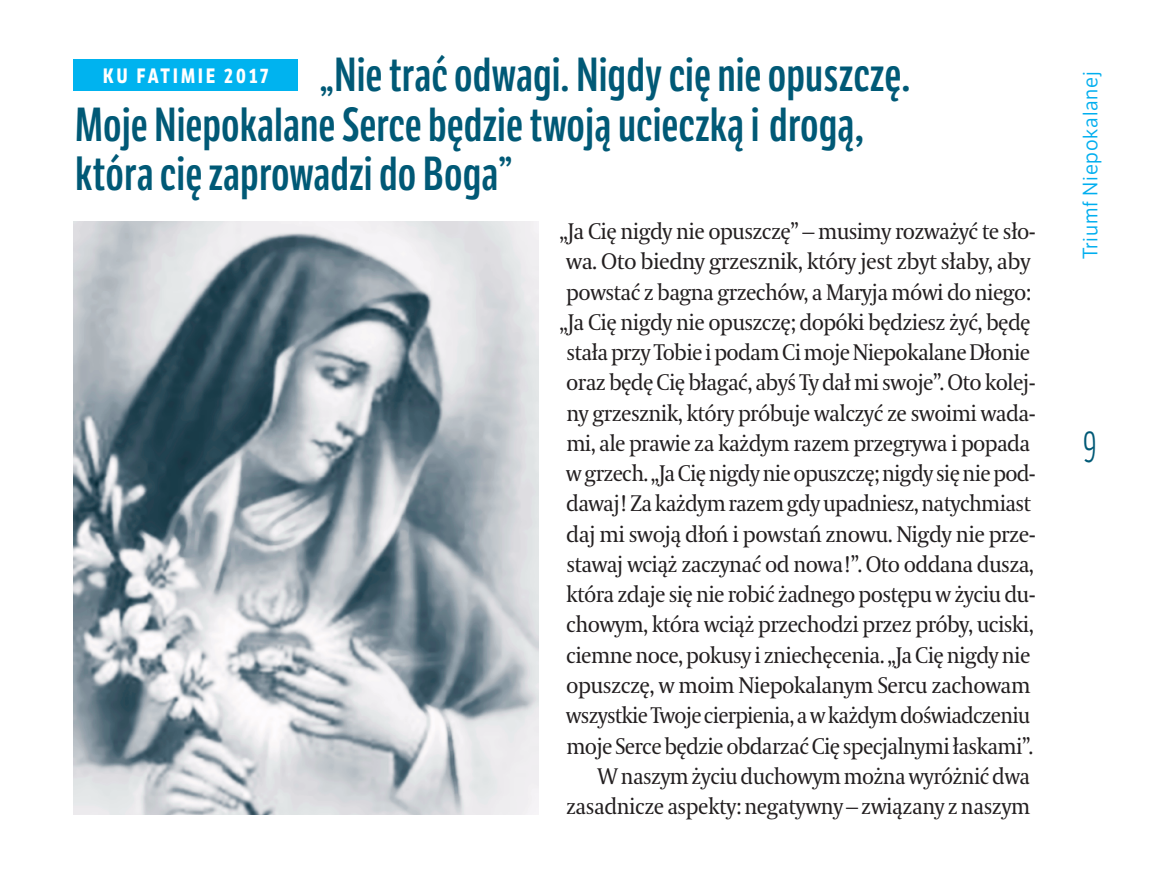
<style>
.page{position:relative;width:1149px;height:893px;background:#fff}
.page>*{position:absolute;margin:0;border:0;box-sizing:border-box;transform-origin:0 0}
.t1{font:600 46.35px/49.5px "LFT Etica Compressed";letter-spacing:.015em;color:#005976}
.t2{font:300 42.75px "LFT Etica Compressed";color:#005976;scale:.9 1}
.t3{font:22.5px/30.4px "Coranto 2";letter-spacing:-.03em;color:#231f20;text-align:right;scale:.95 1}
.t4{font:20.25px "LFT Etica Bk";letter-spacing:.04em;color:#00aeef}
.t5{font:700 20.25px "LFT Etica Condensed";letter-spacing:.17em;color:#fff;scale:.92 1}
</style>
<div class="page">
<div style="left:73px;top:59px;width:225px;height:32px;background:#00b3ef"></div>
<img style="left:73px;top:221px;width:465px;height:593px">
<h1 class="t1" style="left:320px;top:51px;width:591px">„Nie trać odwagi. Nigdy cię nie opuszczę.</h1>
<p class="t5" style="left:103px;top:63px;width:181px">KU FATI MIE 2017</p>
<h1 class="t1" style="left:75px;top:101px;width:789px">Moje Niepokalane Serce będzie twoją ucieczką i drogą, która cię zaprowadzi do Boga”</h1>
<p class="t3" style="left:559px;top:217px;width:502px">„Ja Cię nigdy nie opuszczę” – musimy rozważyć te sło&shy;wa. Oto biedny grzesznik, który jest zbyt słaby, aby powstać z bagna grzechów, a Maryja mówi do niego: „Ja Cię nigdy nie opuszczę; dopóki będziesz żyć, będę stała przy Tobie i podam Ci moje Niepokalane Dłonie oraz będę Cię błagać, abyś Ty dał mi swoje”. Oto kolej&shy;ny grzesznik, który próbuje walczyć ze swoimi wada&shy;mi, ale prawie za każdym razem przegrywa i popada w grzech. „Ja Cię nigdy nie opuszczę; nigdy się nie pod&shy;dawaj! Za każdym razem gdy upadniesz, natychmiast daj mi swoją dłoń i powstań znowu. Nigdy nie prze&shy;stawaj wciąż zaczynać od nowa!”. Oto oddana dusza, która zdaje się nie robić żadnego postępu w życiu du&shy;chowym, która wciąż przechodzi przez próby, uciski, ciemne noce, pokusy i zniechęcenia. „Ja Cię nigdy nie opuszczę, w moim Niepokalanym Sercu zachowam wszystkie Twoje cierpienia, a w każdym doświadczeniu moje Serce będzie obdarzać Cię specjalnymi łaskami”.<br>W naszym życiu duchowym można wyróżnić dwa zasadnicze aspekty: negatywny – związany z naszym</p>
<p class="t4" style="left:1078px;top:259px;width:190px;rotate:-90deg">Triumf Niepokalanej</p>
<h2 class="t2" style="left:1082px;top:423px;width:17px">9</h2>
</div>
